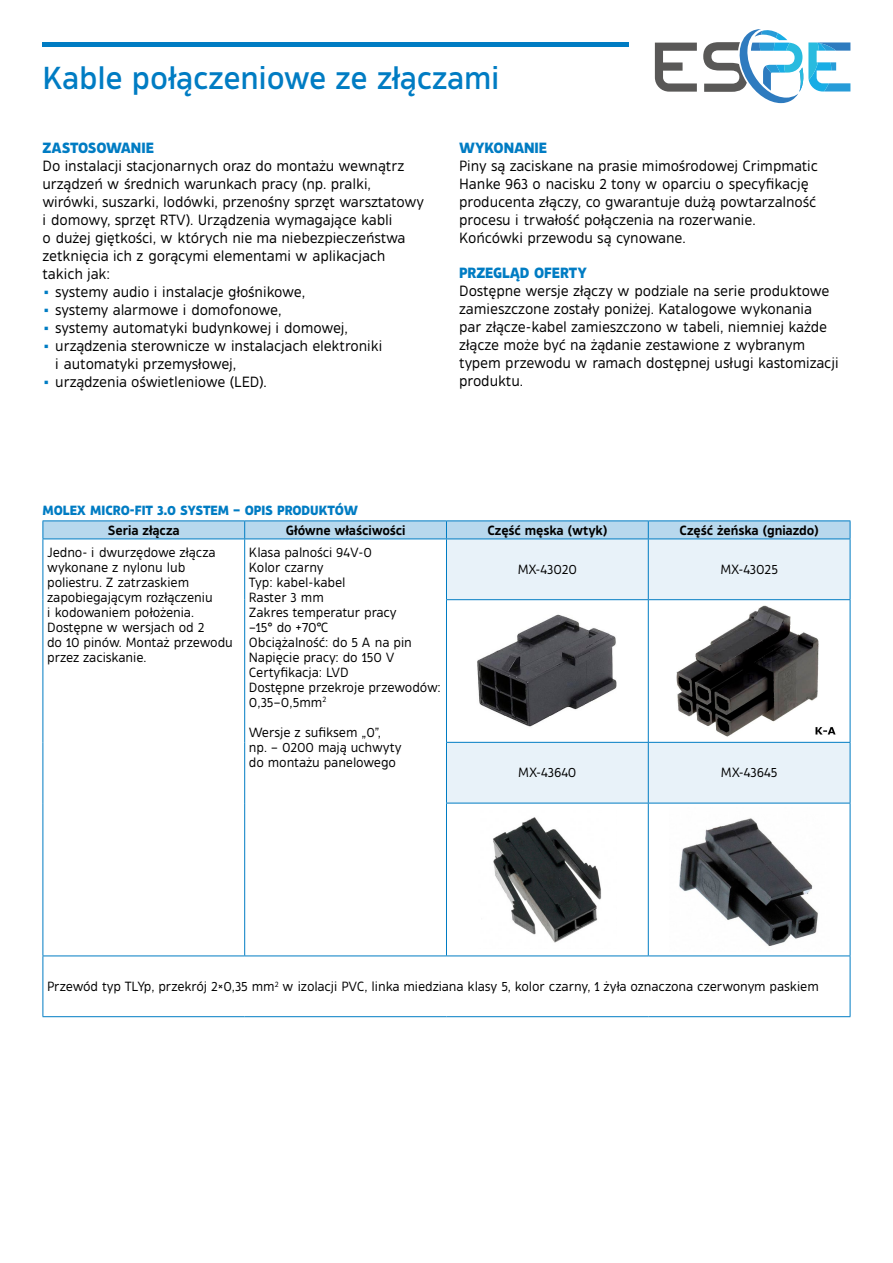
<style>
.page{position:relative;width:893px;height:1263px;background:#fff}
.page>*{position:absolute;margin:0;border:0;box-sizing:border-box;transform-origin:0 0}
.Podstawowy_Tosia{font:500 32.25px "Tosia";letter-spacing:-.005em;color:#007cc3}
.Podstawowy_Tosia-2{font:15px/18px "Tosia";letter-spacing:-.005em;color:#000}
.Srodtytul{font:700 15px "Tosia";letter-spacing:-.01em;color:#007cc3}
.Tabela_Tosia{font:13.5px/15px "Tosia";letter-spacing:-.005em;color:#000}
.Tabela_Tosia-2{font:600 13.5px "Tosia";letter-spacing:-.005em;color:#000}
.Srodtytul-2{font:700 13.5px "Tosia";letter-spacing:-.01em;color:#007cc3}
.s1{font-size:21px;color:#007cc3}
</style>
<div class="page">
<hr style="left:43px;top:43px;width:586px;height:4px;background:#007cc3">
<svg style="left:655px;top:43px;width:42px;height:49px"></svg>
<svg style="left:703px;top:29px;width:148px;height:74px"></svg>
<svg style="left:447px;top:539px;width:403px;height:264px;fill:#e8f2f9"></svg>
<hr style="left:43px;top:520px;width:202px;height:1px;background:#007cc3">
<hr style="left:245px;top:520px;width:201px;height:1px;background:#007cc3">
<hr style="left:446px;top:520px;width:202px;height:1px;background:#007cc3">
<hr style="left:648px;top:520px;width:202px;height:1px;background:#007cc3">
<div style="left:43px;top:521px;width:808px;height:18px;background:#b8d8ed"></div>
<hr style="left:43px;top:538px;width:202px;height:1px;background:#007cc3">
<hr style="left:43px;top:539px;width:1px;height:61px;background:#007cc3">
<hr style="left:245px;top:538px;width:201px;height:1px;background:#007cc3">
<hr style="left:244px;top:539px;width:1px;height:61px;background:#007cc3">
<hr style="left:446px;top:538px;width:202px;height:1px;background:#007cc3">
<hr style="left:446px;top:539px;width:1px;height:60px;background:#007cc3">
<hr style="left:648px;top:538px;width:202px;height:1px;background:#007cc3">
<hr style="left:648px;top:539px;width:1px;height:60px;background:#007cc3">
<hr style="left:850px;top:539px;width:1px;height:60px;background:#007cc3">
<hr style="left:43px;top:600px;width:1px;height:142px;background:#007cc3">
<hr style="left:244px;top:600px;width:1px;height:142px;background:#007cc3">
<hr style="left:446px;top:599px;width:202px;height:1px;background:#007cc3">
<hr style="left:446px;top:600px;width:1px;height:142px;background:#007cc3">
<hr style="left:648px;top:599px;width:202px;height:1px;background:#007cc3">
<hr style="left:648px;top:600px;width:1px;height:142px;background:#007cc3">
<hr style="left:850px;top:600px;width:1px;height:142px;background:#007cc3">
<hr style="left:43px;top:742px;width:1px;height:61px;background:#007cc3">
<hr style="left:244px;top:742px;width:1px;height:61px;background:#007cc3">
<hr style="left:446px;top:742px;width:202px;height:1px;background:#007cc3">
<hr style="left:446px;top:743px;width:1px;height:60px;background:#007cc3">
<hr style="left:648px;top:742px;width:202px;height:1px;background:#007cc3">
<hr style="left:648px;top:743px;width:1px;height:60px;background:#007cc3">
<hr style="left:850px;top:743px;width:1px;height:60px;background:#007cc3">
<hr style="left:43px;top:803px;width:1px;height:152px;background:#007cc3">
<hr style="left:244px;top:803px;width:1px;height:152px;background:#007cc3">
<hr style="left:446px;top:803px;width:202px;height:1px;background:#007cc3">
<hr style="left:446px;top:803px;width:1px;height:152px;background:#007cc3">
<hr style="left:648px;top:803px;width:202px;height:1px;background:#007cc3">
<hr style="left:648px;top:803px;width:1px;height:152px;background:#007cc3">
<hr style="left:850px;top:803px;width:1px;height:152px;background:#007cc3">
<hr style="left:43px;top:955px;width:202px;height:1px;background:#007cc3">
<hr style="left:43px;top:956px;width:1px;height:60px;background:#007cc3">
<hr style="left:245px;top:955px;width:201px;height:1px;background:#007cc3">
<hr style="left:446px;top:955px;width:202px;height:1px;background:#007cc3">
<hr style="left:648px;top:955px;width:202px;height:1px;background:#007cc3">
<hr style="left:850px;top:956px;width:1px;height:60px;background:#007cc3">
<hr style="left:43px;top:1016px;width:202px;height:1px;background:#007cc3">
<hr style="left:245px;top:1016px;width:201px;height:1px;background:#007cc3">
<hr style="left:446px;top:1016px;width:202px;height:1px;background:#007cc3">
<hr style="left:648px;top:1016px;width:202px;height:1px;background:#007cc3">
<img style="left:475px;top:604px;width:145px;height:134px">
<img style="left:662px;top:605px;width:175px;height:131px">
<img style="left:493px;top:817px;width:108px;height:126px">
<img style="left:679px;top:818px;width:139px;height:128px">
<p class="Podstawowy_Tosia" style="left:43px;top:55px;width:458px">Kable połączeniowe ze złączami</p>
<p class="Srodtytul" style="left:43px;top:137px;width:113px">ZASTOSOWANIE</p>
<p class="Podstawowy_Tosia-2" style="left:43px;top:156px;width:383px">Do instalacji stacjonarnych oraz do montażu wewnątrz urządzeń w średnich warunkach pracy (np. pralki, wirówki, suszarki, lodówki, przenośny sprzęt warsztatowy i domowy, sprzęt RTV). Urządzenia wymagające kabli<br>o dużej giętkości, w których nie ma niebezpieczeństwa zetknięcia ich z gorącymi elementami w aplikacjach takich jak:</p>
<p class="Podstawowy_Tosia-2" style="left:43px;top:282px;width:264px"><span class="s1">•</span> systemy audio i instalacje głośnikowe,</p>
<p class="Podstawowy_Tosia-2" style="left:43px;top:300px;width:241px"><span class="s1">•</span> systemy alarmowe i domofonowe,</p>
<p class="Podstawowy_Tosia-2" style="left:43px;top:318px;width:307px"><span class="s1">•</span> systemy automatyki budynkowej i domowej,</p>
<p class="Podstawowy_Tosia-2" style="left:55px;top:336px;width:329px;text-indent:-13px"><span class="s1">•</span> urządzenia sterownicze w instalacjach elektroniki i automatyki przemysłowej,</p>
<p class="Podstawowy_Tosia-2" style="left:43px;top:372px;width:226px"><span class="s1">•</span> urządzenia oświetleniowe (LED).</p>
<p class="Srodtytul" style="left:459px;top:137px;width:89px">WYKONANIE</p>
<p class="Podstawowy_Tosia-2" style="left:459px;top:156px;width:360px">Piny są zaciskane na prasie mimośrodowej Crimpmatic Hanke 963 o nacisku 2 tony w oparciu o specyfikację producenta złączy, co gwarantuje dużą powtarzalność procesu i trwałość połączenia na rozerwanie.</p>
<p class="Podstawowy_Tosia-2" style="left:459px;top:228px;width:228px">Końcówki przewodu są cynowane.</p>
<p class="Srodtytul" style="left:459px;top:261px;width:129px">PRZEGLĄD OFERTY</p>
<p class="Podstawowy_Tosia-2" style="left:459px;top:281px;width:381px">Dostępne wersje złączy w podziale na serie produktowe zamieszczone zostały poniżej. Katalogowe wykonania<br>par złącze-kabel zamieszczono w tabeli, niemniej każde złącze może być na żądanie zestawione z wybranym typem przewodu w ramach dostępnej usługi kastomizacji produktu.</p>
<p class="Srodtytul-2" style="left:43px;top:500px;width:317px">MOLEX MICRO-FIT 3.0 SYSTEM – OPIS PRODUKTÓW</p>
<p class="Tabela_Tosia-2" style="left:108px;top:520px;width:73px">Seria złącza</p>
<p class="Tabela_Tosia-2" style="left:286px;top:520px;width:121px">Główne właściwości</p>
<p class="Tabela_Tosia-2" style="left:487px;top:520px;width:122px">Część męska (wtyk)</p>
<p class="Tabela_Tosia-2" style="left:680px;top:520px;width:141px">Część żeńska (gniazdo)</p>
<p class="Tabela_Tosia" style="left:47px;top:544px;width:187px">Jedno- i dwurzędowe złącza wykonane z nylonu lub poliestru. Z zatrzaskiem zapobiegającym rozłączeniu<br>i kodowaniem położenia.<br>Dostępne w wersjach od 2<br>do 10 pinów. Montaż przewodu przez zaciskanie.</p>
<p class="Tabela_Tosia" style="left:249px;top:544px;width:125px">Klasa palności 94V-0</p>
<p class="Tabela_Tosia" style="left:249px;top:559px;width:76px">Kolor czarny</p>
<p class="Tabela_Tosia" style="left:249px;top:574px;width:98px">Typ: kabel-kabel</p>
<p class="Tabela_Tosia" style="left:249px;top:589px;width:76px">Raster 3 mm</p>
<p class="Tabela_Tosia" style="left:249px;top:604px;width:149px">Zakres temperatur pracy</p>
<p class="Tabela_Tosia" style="left:249px;top:619px;width:81px">–15° do +70°C</p>
<p class="Tabela_Tosia" style="left:249px;top:634px;width:164px">Obciążalność: do 5 A na pin</p>
<p class="Tabela_Tosia" style="left:249px;top:649px;width:147px">Napięcie pracy: do 150 V</p>
<p class="Tabela_Tosia" style="left:249px;top:664px;width:101px">Certyfikacja: LVD</p>
<p class="Tabela_Tosia" style="left:249px;top:679px;width:193px">Dostępne przekroje przewodów:</p>
<p class="Tabela_Tosia" style="left:249px;top:694px;width:79px">0,35–0,5mm<sup>2</sup></p>
<p class="Tabela_Tosia" style="left:249px;top:724px;width:154px">Wersje z sufiksem „0”, np. – 0200 mają uchwyty do montażu panelowego</p>
<p class="Tabela_Tosia" style="left:518px;top:561px;width:61px">MX-43020</p>
<p class="Tabela_Tosia" style="left:720px;top:561px;width:59px">MX-43025</p>
<p class="Tabela_Tosia" style="left:518px;top:765px;width:60px">MX-43640</p>
<p class="Tabela_Tosia" style="left:721px;top:765px;width:58px">MX-43645</p>
<p class="Tabela_Tosia" style="left:47px;top:978px;width:773px">Przewód typ TLYp, przekrój 2×0,35 mm<sup>2</sup> w izolacji PVC, linka miedziana klasy 5, kolor czarny, 1 żyła oznaczona czerwonym paskiem</p>
</div>
